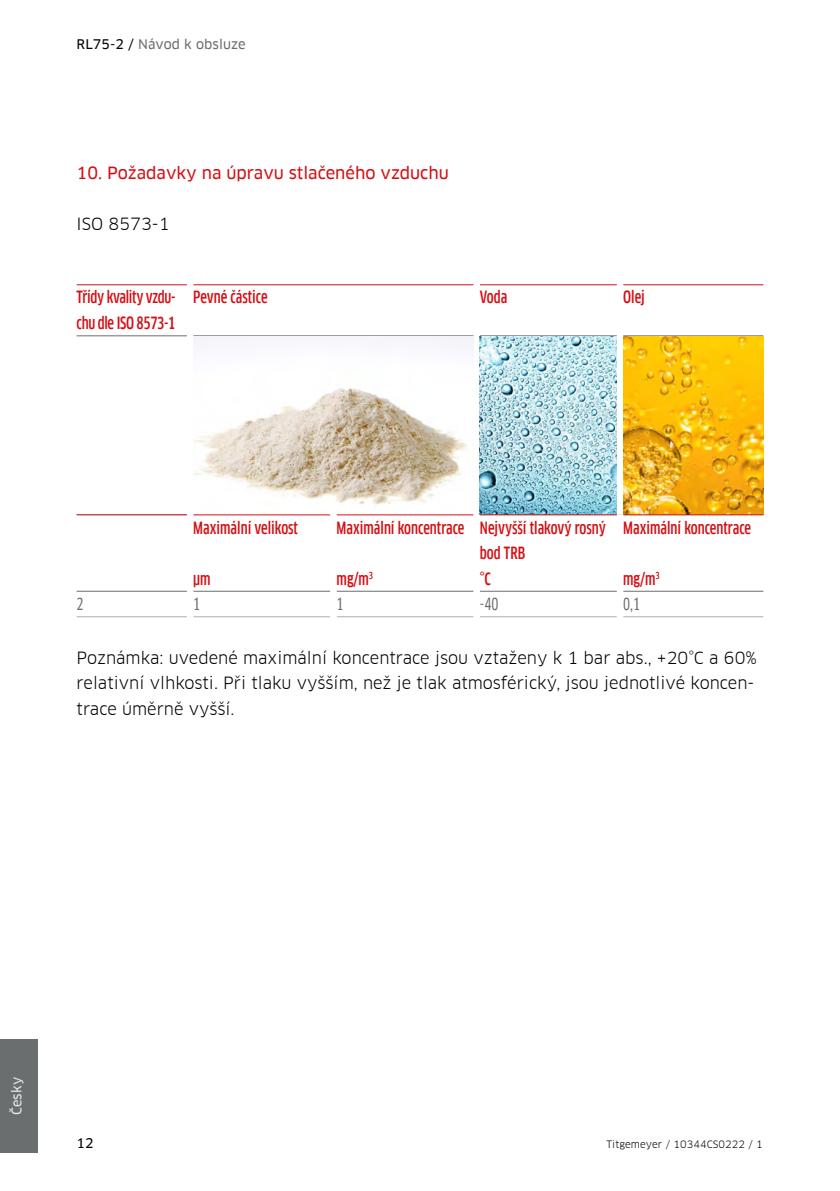
<style>
.page{position:relative;width:840px;height:1191px;background:#fff}
.page>*{position:absolute;margin:0;border:0;box-sizing:border-box;transform-origin:0 0}
.t1{font:16.4px/25.6px "Clan Offc Pro";color:#000}
.t2{font:500 condensed 16.4px/25.6px "Clan Offc Pro";color:#d40f14}
.t3{font:16.4px "Clan Offc Pro News";color:#d40f14}
.t4{font:500 condensed 16.4px/25.6px "Clan Offc Pro";letter-spacing:-.02em;color:#d40f14}
.t5{font:16.4px "Clan Offc Pro Cond News";color:#6b6e6e}
.t6{font:13px "Clan Offc Pro News";letter-spacing:.01em;color:#6b6e6e}
.t7{font:13px "Clan Offc Pro News";letter-spacing:.01em;color:#e3e9ec}
.t8{font:13px "Clan Offc Pro News";color:#000}
.t9{font:10px "Clan Offc Pro";letter-spacing:.01em;color:#000}
.s1{color:#000}
</style>
<div class="page">
<div style="left:0;top:1039px;width:38px;height:113px;background:#6b6e6e"></div>
<img style="left:479px;top:336px;width:137px;height:178px">
<hr style="left:77px;top:284px;width:110px;height:1px;background:#d40f14">
<hr style="left:193px;top:284px;width:280px;height:1px;background:#d40f14">
<hr style="left:479px;top:284px;width:137px;height:1px;background:#d40f14">
<hr style="left:623px;top:284px;width:140px;height:1px;background:#d40f14">
<hr style="left:77px;top:335px;width:110px;height:1px;background:#6b6e6e">
<hr style="left:193px;top:335px;width:280px;height:1px;background:#6b6e6e">
<hr style="left:479px;top:335px;width:137px;height:1px;background:#6b6e6e">
<hr style="left:623px;top:335px;width:140px;height:1px;background:#6b6e6e">
<img style="left:193px;top:336px;width:280px;height:170px">
<img style="left:623px;top:336px;width:140px;height:178px">
<hr style="left:77px;top:514px;width:110px;height:1px;background:#d40f14">
<hr style="left:193px;top:514px;width:137px;height:1px;background:#d40f14">
<hr style="left:336px;top:514px;width:137px;height:1px;background:#d40f14">
<hr style="left:479px;top:514px;width:137px;height:1px;background:#d40f14">
<hr style="left:623px;top:514px;width:140px;height:1px;background:#d40f14">
<hr style="left:77px;top:591px;width:110px;height:1px;background:#6b6e6e">
<hr style="left:193px;top:591px;width:137px;height:1px;background:#6b6e6e">
<hr style="left:336px;top:591px;width:137px;height:1px;background:#6b6e6e">
<hr style="left:479px;top:591px;width:137px;height:1px;background:#6b6e6e">
<hr style="left:623px;top:591px;width:140px;height:1px;background:#6b6e6e">
<hr style="left:77px;top:616px;width:110px;height:1px;background:#acafb2">
<hr style="left:193px;top:616px;width:137px;height:1px;background:#acafb2">
<hr style="left:336px;top:616px;width:137px;height:1px;background:#acafb2">
<hr style="left:479px;top:616px;width:137px;height:1px;background:#acafb2">
<hr style="left:623px;top:616px;width:140px;height:1px;background:#acafb2">
<p class="t6" style="left:77px;top:36px;width:170px"><span class="s1">RL75-2 /</span> Návod k obsluze</p>
<p class="t3" style="left:77px;top:163px;width:373px">10. Požadavky na úpravu stlačeného vzduchu</p>
<p class="t1" style="left:77px;top:211px;width:94px">ISO 8573-1</p>
<p class="t4" style="left:77px;top:284px;width:100px">Třídy kvality vzdu&shy;chu dle ISO 8573-1</p>
<p class="t2" style="left:193px;top:284px;width:76px">Pevné částice</p>
<p class="t2" style="left:479px;top:284px;width:29px">Voda</p>
<p class="t2" style="left:623px;top:284px;width:23px">Olej</p>
<p class="t2" style="left:193px;top:514px;width:106px">Maximální velikost</p>
<p class="t2" style="left:193px;top:566px;width:19px">µm</p>
<p class="t2" style="left:336px;top:514px;width:129px">Maximální koncentrace</p>
<p class="t2" style="left:336px;top:566px;width:38px">mg/m<sup>3</sup></p>
<p class="t2" style="left:479px;top:514px;width:127px">Nejvyšší tlakový rosný bod TRB<br>°C</p>
<p class="t2" style="left:623px;top:514px;width:129px">Maximální koncentrace</p>
<p class="t2" style="left:623px;top:566px;width:38px">mg/m<sup>3</sup></p>
<p class="t5" style="left:77px;top:594px;width:9px">2</p>
<p class="t5" style="left:193px;top:594px;width:9px">1</p>
<p class="t5" style="left:336px;top:594px;width:9px">1</p>
<p class="t5" style="left:479px;top:594px;width:20px">-40</p>
<p class="t5" style="left:623px;top:594px;width:19px">0,1</p>
<p class="t1" style="left:77px;top:644px;width:681px">Poznámka: uvedené maximální koncentrace jsou vztaženy k 1 bar abs., +20°C a 60% relativní vlhkosti. Při tlaku vyšším, než je tlak atmosférický, jsou jednotlivé koncen&shy;trace úměrně vyšší.</p>
<p class="t7" style="left:9px;top:1115px;width:40px;rotate:-90deg">Česky</p>
<p class="t8" style="left:77px;top:1136px;width:19px">12</p>
<p class="t9" style="left:606px;top:1138px;width:158px">Titgemeyer / 10344CS0222 / 1</p>
</div>
